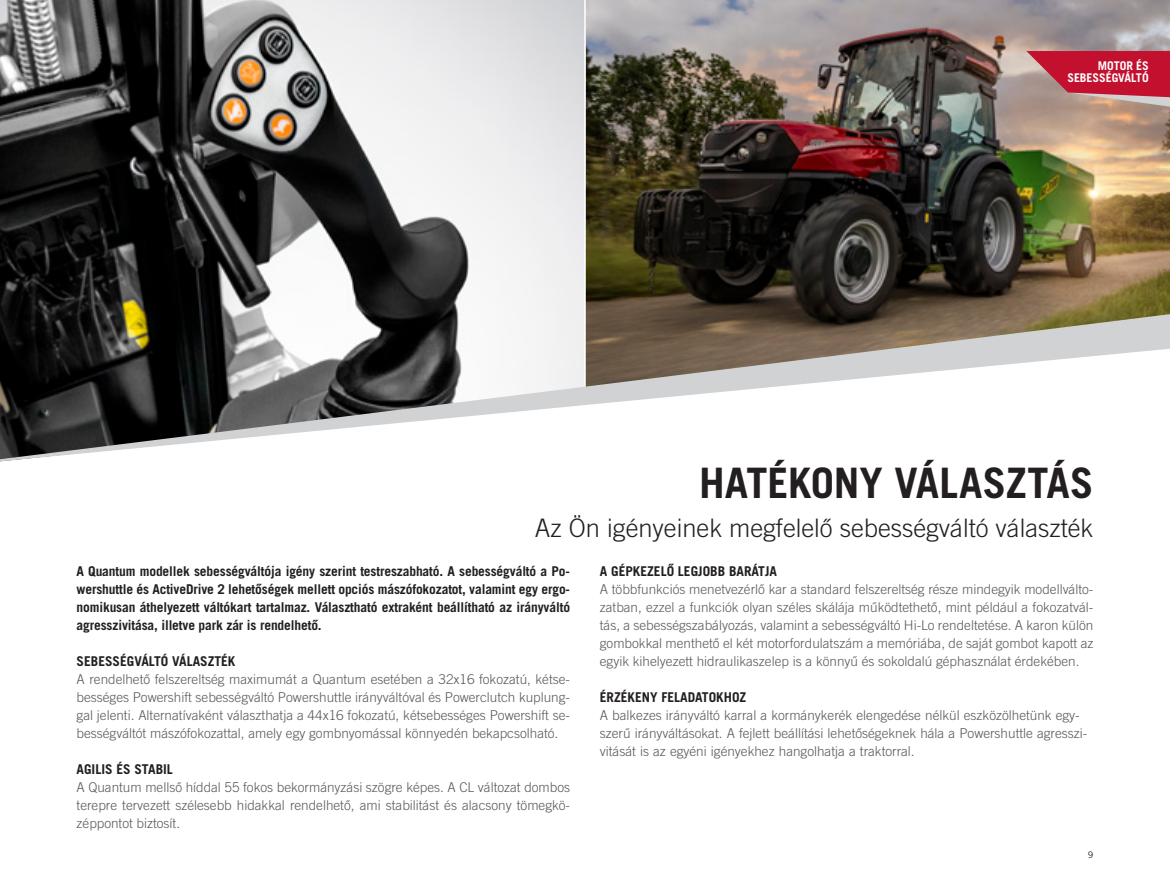
<style>
.page{position:relative;width:1170px;height:893px;background:#fff}
.page>*{position:absolute;margin:0;border:0;box-sizing:border-box;transform-origin:0 0}
.CHAPTER___Headline_W{font:700 42px "Trade Gothic LT Pro";color:#231f20}
.Subtext_Ueberschrift{font:300 25.5px "Trade Gothic LT Pro";color:#231f20}
.Fliesstext{font:300 13.5px/18px "Trade Gothic LT Pro";color:#57585a;text-align:justify}
.Fliesstext-2{font:700 13.5px/18px "Trade Gothic LT Pro";color:#231f20;text-align:justify}
.Punkte_ROT{font:300 13.5px/18px "Trade Gothic LT Pro";color:#57585a}
.Punkte_ROT_Headline{font:700 13.5px "Trade Gothic LT Pro";color:#231f20}
.Intro_Paragraph{font:700 12px/12px "Trade Gothic LT Pro";letter-spacing:-.005em;color:#fff;text-align:right}
.t1{font:9px "Trade Gothic LT Pro";color:#231f20}
</style>
<div class="page">
<img style="left:585px;top:0;width:584px;height:314px">
<img style="left:0;top:0;width:584px;height:314px">
<svg style="left:1026px;top:51px;width:143px;height:56px;background:#bf4252"></svg>
<svg style="left:0;top:314px;width:1169px;height:147px"></svg>
<p class="Intro_Paragraph" style="left:1067px;top:60px;width:83px">MOTOR ÉS<br>SEBESSÉGVÁLTÓ</p>
<p class="CHAPTER___Headline_W" style="left:699px;top:457px;width:396px">HATÉKONY VÁLASZTÁS</p>
<p class="Subtext_Ueberschrift" style="left:535px;top:513px;width:560px">Az Ön igényeinek megfelelő sebességváltó választék</p>
<p class="Fliesstext-2" style="left:77px;top:562px;width:495px">A Quantum modellek sebességváltója igény szerint testreszabható. A sebességváltó a Po&shy;wershuttle és ActiveDrive 2 lehetőségek mellett opciós mászófokozatot, valamint egy ergo&shy;nomikusan áthelyezett váltókart tartalmaz. Választható extraként beállítható az irányváltó agresszivitása, illetve park zár is rendelhető.</p>
<p class="Fliesstext-2" style="left:77px;top:652px;width:160px">SEBESSÉGVÁLTÓ VÁLASZTÉK</p>
<p class="Fliesstext" style="left:77px;top:670px;width:495px">A rendelhető felszereltség maximumát a Quantum esetében a 32x16 fokozatú, kétse&shy;bességes Powershift sebességváltó Powershuttle irányváltóval és Powerclutch kuplung&shy;gal jelenti. Alternatívaként választhatja a 44x16 fokozatú, kétsebességes Powershift se&shy;bességváltót mászófokozattal, amely egy gombnyomással könnyedén bekapcsolható.</p>
<p class="Fliesstext-2" style="left:77px;top:760px;width:98px">AGILIS ÉS STABIL</p>
<p class="Fliesstext" style="left:77px;top:778px;width:495px">A Quantum mellső híddal 55 fokos bekormányzási szögre képes. A CL változat dombos terepre tervezett szélesebb hidakkal rendelhető, ami stabilitást és alacsony tömegkö&shy;zéppontot biztosít.</p>
<p class="Fliesstext-2" style="left:600px;top:562px;width:179px">A GÉPKEZELŐ LEGJOBB BARÁTJA</p>
<p class="Fliesstext" style="left:600px;top:580px;width:495px">A többfunkciós menetvezérlő kar a standard felszereltség része mindegyik modellválto&shy;zatban, ezzel a funkciók olyan széles skálája működtethető, mint például a fokozatvál&shy;tás, a sebességszabályozás, valamint a sebességváltó Hi-Lo rendeltetése. A karon külön gombokkal menthető el két motorfordulatszám a memóriába, de saját gombot kapott az egyik kihelyezett hidraulikaszelep is a könnyű és sokoldalú géphasználat érdekében.</p>
<p class="Punkte_ROT_Headline" style="left:600px;top:689px;width:148px">ÉRZÉKENY FELADATOKHOZ</p>
<p class="Punkte_ROT" style="left:600px;top:706px;width:489px">A balkezes irányváltó karral a kormánykerék elengedése nélkül eszközölhetünk egy&shy;szerű irányváltásokat. A fejlett beállítási lehetőségeknek hála a Powershuttle agresszi&shy;vitását is az egyéni igényekhez hangolhatja a traktorral.</p>
<p class="t1" style="left:1087px;top:849px;width:7px">9</p>
</div>
